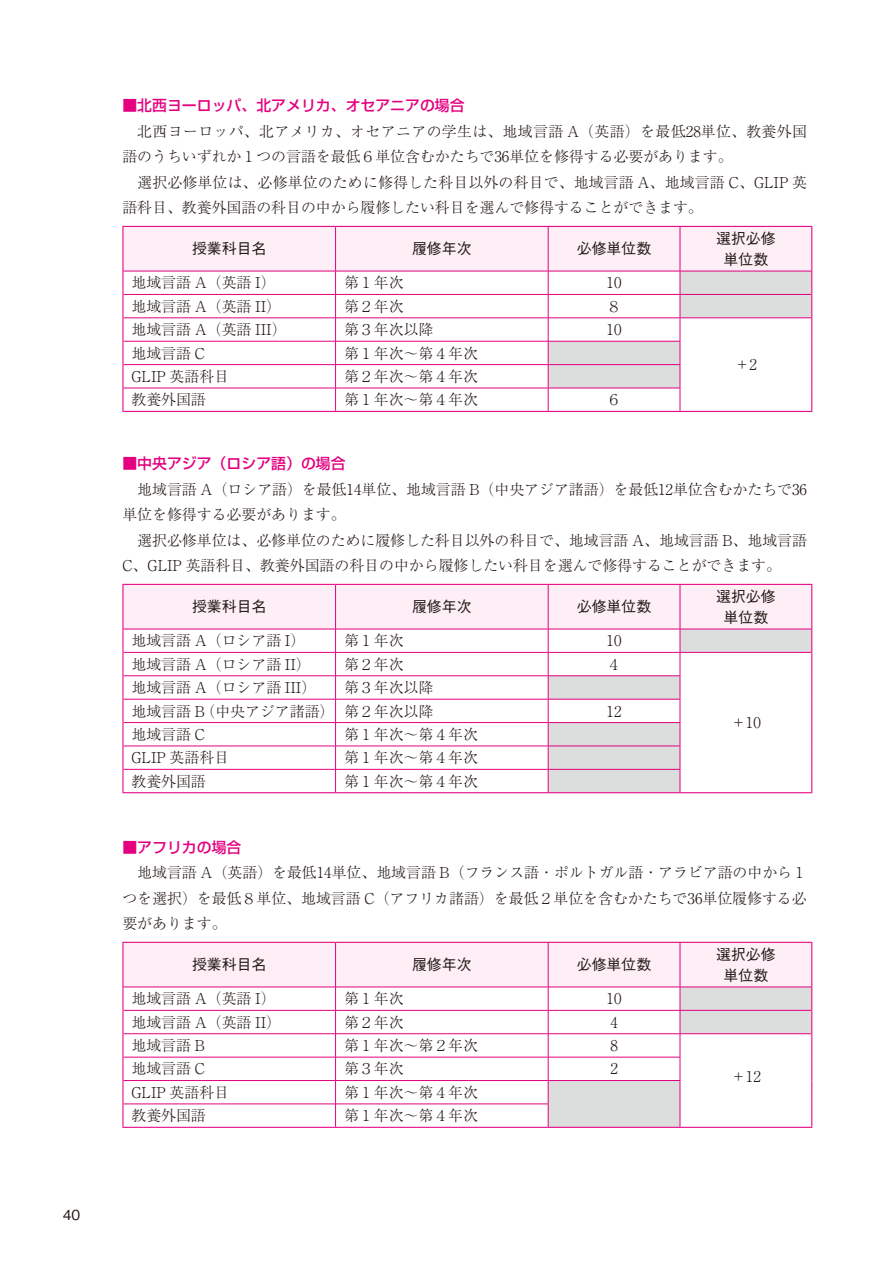
<style>
.page{position:relative;width:893px;height:1263px;background:#fff}
.page>*{position:absolute;margin:0;border:0;box-sizing:border-box;transform-origin:0 0}
.t1{font:300 14.85px/25.5px "Ryumin Pr 6";color:#221815}
.t2{font:500 14.85px/21.3px "Gothic BBB Pr 6 N";color:#221815;text-align:center}
.t3{font:500 14.85px "Shin Go Pr 6";color:#e4007f}
.t4{font:500 13.8px "Gothic BBB Pr 6";color:#221815}
</style>
<div class="page">
<hr style="left:122px;top:411px;width:690px;height:1px;background:#e4007f">
<svg style="left:122px;top:226px;width:690px;height:185px"></svg>
<svg style="left:122px;top:584px;width:690px;height:209px"></svg>
<hr style="left:122px;top:1127px;width:690px;height:1px;background:#e4007f">
<svg style="left:122px;top:942px;width:690px;height:185px"></svg>
<p class="t4" style="left:63px;top:1204px;width:19px">40</p>
<p class="t3" style="left:122px;top:93px;width:344px">■北西ヨーロッパ、北アメリカ、オセアニアの場合</p>
<p class="t1" style="left:122px;top:118px;width:686px;text-indent:15px">北西ヨーロッパ、北アメリカ、オセアニアの学生は、地域言語 A（英語）を最低28単位、教養外国語のうちいずれか１つの言語を最低６単位含むかたちで36単位を修得する必要があります。</p>
<p class="t1" style="left:122px;top:169px;width:686px;text-indent:15px">選択必修単位は、必修単位のために修得した科目以外の科目で、地域言語 A、地域言語 C、GLIP 英語科目、教養外国語の科目の中から履修したい科目を選んで修得することができます。</p>
<p class="t2" style="left:192px;top:237px;width:76px">授業科目名</p>
<p class="t2" style="left:412px;top:237px;width:61px">履修年次</p>
<p class="t2" style="left:577px;top:237px;width:76px">必修単位数</p>
<p class="t2" style="left:716px;top:227px;width:61px">選択必修単位数</p>
<p class="t1" style="left:131px;top:269px;width:146px">地域言語 A（英語 I）</p>
<p class="t1" style="left:344px;top:269px;width:61px">第１年次</p>
<p class="t1" style="left:607px;top:269px;width:16px">10</p>
<p class="t1" style="left:131px;top:293px;width:151px">地域言語 A（英語 II）</p>
<p class="t1" style="left:344px;top:293px;width:61px">第２年次</p>
<p class="t1" style="left:607px;top:293px;width:16px">８</p>
<p class="t1" style="left:131px;top:316px;width:157px">地域言語 A（英語 III）</p>
<p class="t1" style="left:344px;top:316px;width:91px">第３年次以降</p>
<p class="t1" style="left:607px;top:316px;width:16px">10</p>
<p class="t1" style="left:735px;top:351px;width:24px">＋2</p>
<p class="t1" style="left:131px;top:339px;width:75px">地域言語 C</p>
<p class="t1" style="left:344px;top:339px;width:135px">第１年次～第４年次</p>
<p class="t1" style="left:131px;top:363px;width:99px">GLIP 英語科目</p>
<p class="t1" style="left:344px;top:363px;width:135px">第２年次～第４年次</p>
<p class="t1" style="left:131px;top:386px;width:76px">教養外国語</p>
<p class="t1" style="left:344px;top:386px;width:135px">第１年次～第４年次</p>
<p class="t1" style="left:607px;top:386px;width:16px">６</p>
<p class="t3" style="left:122px;top:451px;width:225px">■中央アジア（ロシア語）の場合</p>
<p class="t1" style="left:122px;top:475px;width:686px">　地域言語 A（ロシア語）を最低14単位、地域言語 B（中央アジア諸語）を最低12単位含むかたちで36単位を修得する必要があります。<br>　選択必修単位は、必修単位のために履修した科目以外の科目で、地域言語 A、地域言語 B、地域言語C、GLIP 英語科目、教養外国語の科目の中から履修したい科目を選んで修得することができます。</p>
<p class="t2" style="left:192px;top:595px;width:76px">授業科目名</p>
<p class="t2" style="left:412px;top:595px;width:61px">履修年次</p>
<p class="t2" style="left:577px;top:595px;width:76px">必修単位数</p>
<p class="t2" style="left:716px;top:584px;width:61px">選択必修単位数</p>
<p class="t1" style="left:131px;top:627px;width:175px">地域言語 A（ロシア語 I）</p>
<p class="t1" style="left:344px;top:627px;width:61px">第１年次</p>
<p class="t1" style="left:607px;top:627px;width:16px">10</p>
<p class="t1" style="left:131px;top:650px;width:181px">地域言語 A（ロシア語 II）</p>
<p class="t1" style="left:344px;top:650px;width:61px">第２年次</p>
<p class="t1" style="left:607px;top:650px;width:16px">４</p>
<p class="t1" style="left:131px;top:674px;width:186px">地域言語 A（ロシア語 III）</p>
<p class="t1" style="left:131px;top:675px;width:303px;line-height:23.4px;text-align:right">第３年次以降<br>地域言語 B（中央アジア諸語） 第２年次以降</p>
<p class="t1" style="left:131px;top:721px;width:75px">地域言語 C</p>
<p class="t1" style="left:344px;top:721px;width:135px">第１年次～第４年次</p>
<p class="t1" style="left:131px;top:744px;width:99px">GLIP 英語科目</p>
<p class="t1" style="left:344px;top:744px;width:135px">第１年次～第４年次</p>
<p class="t1" style="left:131px;top:767px;width:76px">教養外国語</p>
<p class="t1" style="left:344px;top:767px;width:135px">第１年次～第４年次</p>
<p class="t1" style="left:607px;top:697px;width:16px">12</p>
<p class="t1" style="left:731px;top:709px;width:31px">＋10</p>
<p class="t3" style="left:122px;top:835px;width:121px">■アフリカの場合</p>
<p class="t1" style="left:122px;top:859px;width:686px;text-align:justify">　地域言語 A（英語）を最低14単位、地域言語 B（フランス語・ポルトガル語・アラビア語の中から１つを選択）を最低８単位、地域言語 C（アフリカ諸語）を最低２単位を含むかたちで36単位履修する必要があります。</p>
<p class="t2" style="left:192px;top:953px;width:76px">授業科目名</p>
<p class="t2" style="left:412px;top:953px;width:61px">履修年次</p>
<p class="t2" style="left:577px;top:953px;width:76px">必修単位数</p>
<p class="t2" style="left:716px;top:942px;width:61px">選択必修単位数</p>
<p class="t1" style="left:131px;top:985px;width:146px">地域言語 A（英語 I）</p>
<p class="t1" style="left:344px;top:985px;width:61px">第１年次</p>
<p class="t1" style="left:607px;top:985px;width:16px">10</p>
<p class="t1" style="left:131px;top:1008px;width:151px">地域言語 A（英語 II）</p>
<p class="t1" style="left:344px;top:1008px;width:61px">第２年次</p>
<p class="t1" style="left:610px;top:1008px;width:9px">4</p>
<p class="t1" style="left:131px;top:1032px;width:75px">地域言語 B</p>
<p class="t1" style="left:344px;top:1032px;width:135px">第１年次～第２年次</p>
<p class="t1" style="left:610px;top:1032px;width:9px">8</p>
<p class="t1" style="left:131px;top:1055px;width:75px">地域言語 C</p>
<p class="t1" style="left:344px;top:1055px;width:61px">第３年次</p>
<p class="t1" style="left:610px;top:1055px;width:9px">2</p>
<p class="t1" style="left:131px;top:1079px;width:99px">GLIP 英語科目</p>
<p class="t1" style="left:344px;top:1079px;width:135px">第１年次～第４年次</p>
<p class="t1" style="left:131px;top:1102px;width:76px">教養外国語</p>
<p class="t1" style="left:344px;top:1102px;width:135px">第１年次～第４年次</p>
<p class="t1" style="left:731px;top:1063px;width:31px">＋12</p>
</div>
